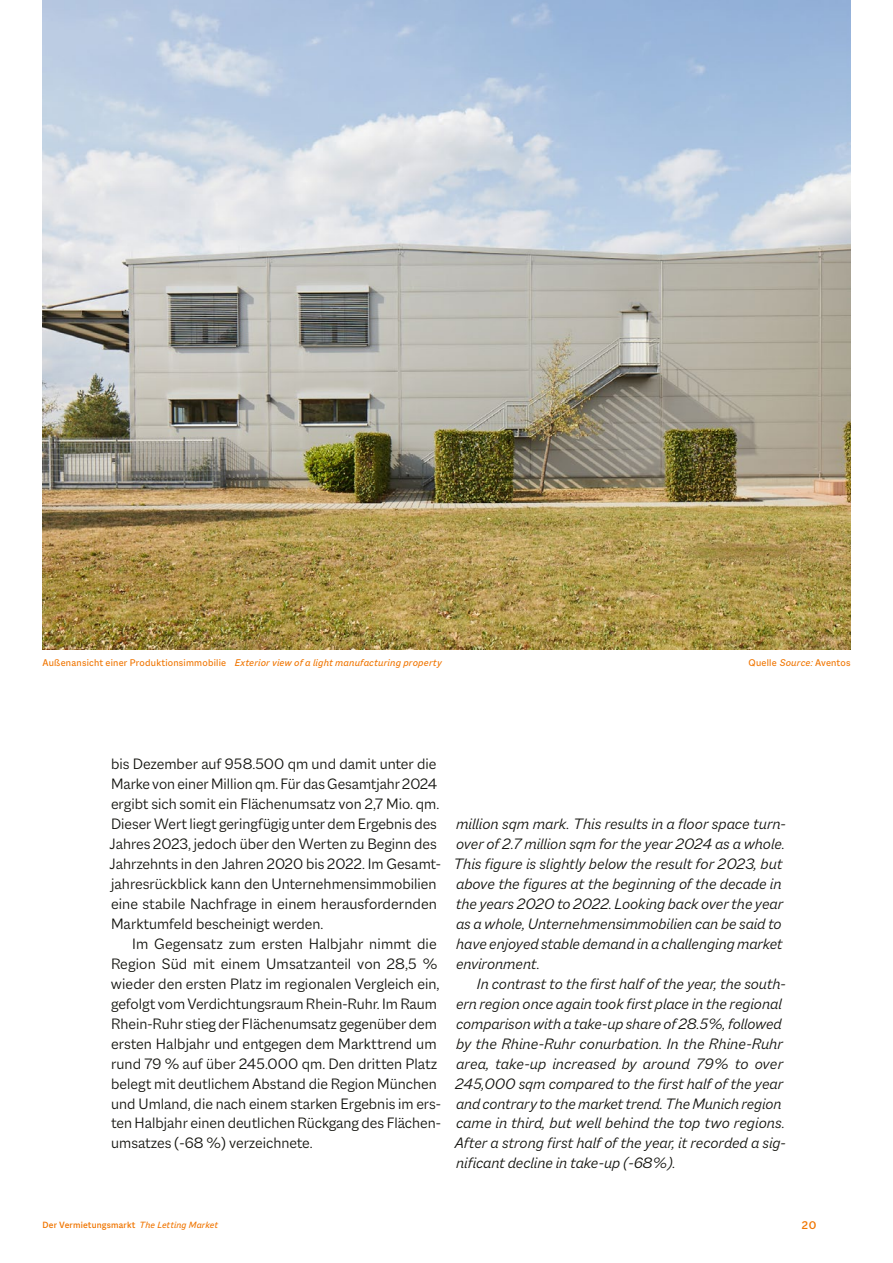
<style>
.page{position:relative;width:893px;height:1263px;background:#fff}
.page>*{position:absolute;margin:0;border:0;box-sizing:border-box;transform-origin:0 0}
.t1{font:300 16.2px/20px "Macklin Sans";color:#12120d}
.t2{font:italic 300 16.2px/20px "Macklin Sans";color:#12120d}
.t3{font:500 12px "Macklin Sans";color:#f07500}
.t4{font:italic 10.5px "Macklin Sans";letter-spacing:.02em;color:#f07500}
.t5{font:10.5px "Macklin Sans";letter-spacing:.02em;color:#f07500}
.t6{font:500 9.75px "Macklin Sans";letter-spacing:.02em;color:#f07500}
.s1{font-style:normal}
.s2{font-style:italic}
.s3{font-weight:400;font-style:italic}
</style>
<div class="page">
<img style="left:43px;top:0;width:807px;height:650px">
<p class="t4" style="left:43px;top:656px;width:401px"><span class="s1">Außenansicht einer Produktionsimmobilie</span> Exterior view of a light manufacturing property</p>
<p class="t5" style="left:748px;top:656px;width:103px">Quelle <span class="s2">Source:</span> Aventos</p>
<p class="t1" style="left:110px;top:754px;width:333px">bis Dezember auf 958.500 qm und damit unter die Marke von einer Million qm. Für das Gesamtjahr 2024 ergibt sich somit ein Flächenumsatz von 2,7 Mio. qm.<br>Dieser Wert liegt geringfügig unter dem Ergebnis des Jahres 2023, jedoch über den Werten zu Beginn des Jahrzehnts in den Jahren 2020 bis 2022. Im Gesamt&shy;jahresrückblick kann den Unternehmensimmobilien eine stabile Nachfrage in einem herausfordernden Marktumfeld bescheinigt werden.</p>
<p class="t1" style="left:111px;top:933px;width:332px;text-indent:21px">Im Gegensatz zum ersten Halbjahr nimmt die Region Süd mit einem Umsatzanteil von 28,5 % wieder den ersten Platz im regionalen Vergleich ein, gefolgt vom Verdichtungsraum Rhein-Ruhr. Im Raum Rhein-Ruhr stieg der Flächenumsatz gegenüber dem ersten Halbjahr und entgegen dem Markttrend um rund 79 % auf über 245.000 qm. Den dritten Platz belegt mit deutlichem Abstand die Region München und Umland, die nach einem starken Ergebnis im ers&shy;ten Halbjahr einen deutlichen Rückgang des Flächen&shy;umsatzes (-68 %) verzeichnete.</p>
<p class="t2" style="left:453px;top:814px;width:334px">million sqm mark. This results in a floor space turn&shy;over of 2.7 million sqm for the year 2024 as a whole.<br>This figure is slightly below the result for 2023, but above the figures at the beginning of the decade in the years 2020 to 2022. Looking back over the year as a whole, Unternehmensimmobilien can be said to have enjoyed stable demand in a challenging market environment.</p>
<p class="t2" style="left:455px;top:973px;width:333px;text-indent:22px">In contrast to the first half of the year, the south&shy;ern region once again took first place in the regional comparison with a take-up share of 28.5%, followed by the Rhine-Ruhr conurbation. In the Rhine-Ruhr area, take-up increased by around 79% to over 245,000 sqm compared to the first half of the year and contrary to the market trend. The Munich region came in third, but well behind the top two regions.<br>After a strong first half of the year, it recorded a sig&shy;nificant decline in take-up (-68%).</p>
<p class="t6" style="left:43px;top:1219px;width:177px">Der Vermietungsmarkt <span class="s3">The Letting Market</span></p>
<p class="t3" style="left:802px;top:1218px;width:16px">20</p>
</div>
